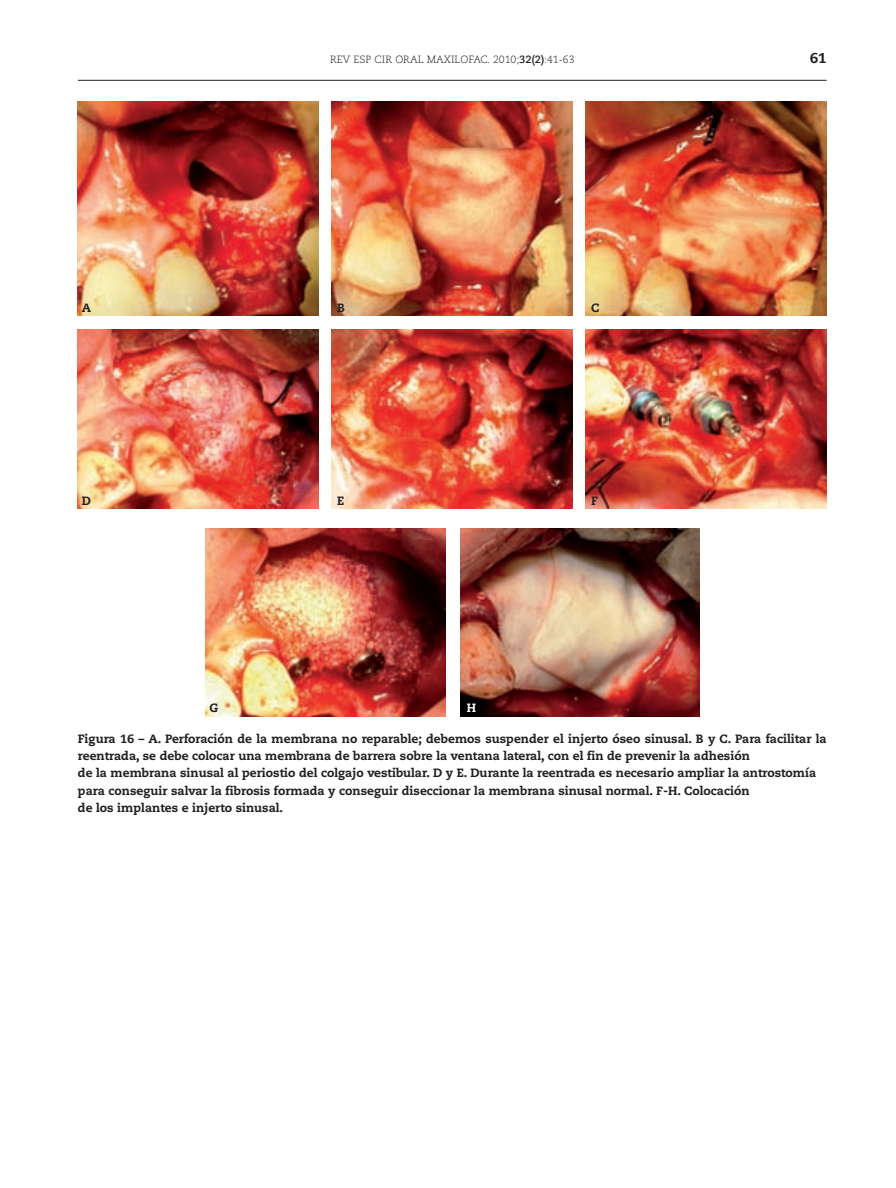
<style>
.page{position:relative;width:896px;height:1188px;background:#fff}
.page>*{position:absolute;margin:0;border:0;box-sizing:border-box;transform-origin:0 0}
.t1{font:800 14.25px "Caecilia LT Std";color:#231f20}
.t2{font:800 12px/17.2px "Caecilia LT Std";color:#231f20}
.t3{font:800 12px "Caecilia LT Std";color:#fff}
.t4{font:300 10.5px "Caecilia LT Std";color:#231f20}
.s1{font-weight:700}
</style>
<div class="page">
<hr style="left:78px;top:80px;width:748px;height:1px;background:#231f20">
<img style="left:78px;top:102px;width:240px;height:214px">
<img style="left:332px;top:102px;width:240px;height:214px">
<img style="left:586px;top:102px;width:240px;height:214px">
<img style="left:78px;top:329px;width:240px;height:180px">
<img style="left:332px;top:329px;width:240px;height:180px">
<img style="left:586px;top:329px;width:240px;height:180px">
<img style="left:205px;top:529px;width:241px;height:187px">
<img style="left:461px;top:529px;width:238px;height:187px">
<p class="t2" style="left:82px;top:299px;width:11px">A</p>
<p class="t2" style="left:82px;top:492px;width:11px">D</p>
<p class="t4" style="left:330px;top:53px;width:246px">REV ESP CIR ORAL MAXILOFAC. 2010;<span class="s1">32(2)</span>:41-63</p>
<p class="t1" style="left:809px;top:49px;width:18px">61</p>
<p class="t2" style="left:337px;top:299px;width:9px">B</p>
<p class="t2" style="left:337px;top:492px;width:9px">E</p>
<p class="t2" style="left:209px;top:699px;width:10px">G</p>
<p class="t3" style="left:467px;top:701px;width:11px">H</p>
<p class="t2" style="left:591px;top:299px;width:10px">C</p>
<p class="t2" style="left:591px;top:492px;width:8px">F</p>
<p class="t2" style="left:78px;top:730px;width:750px">Figura 16 – A. Perforación de la membrana no reparable; debemos suspender el injerto óseo sinusal. B y C. Para facilitar la reentrada, se debe colocar una membrana de barrera sobre la ventana lateral, con el fin de prevenir la adhesión<br>de la membrana sinusal al periostio del colgajo vestibular. D y E. Durante la reentrada es necesario ampliar la antrostomía para conseguir salvar la fibrosis formada y conseguir diseccionar la membrana sinusal normal. F-H. Colocación<br>de los implantes e injerto sinusal.</p>
</div>
